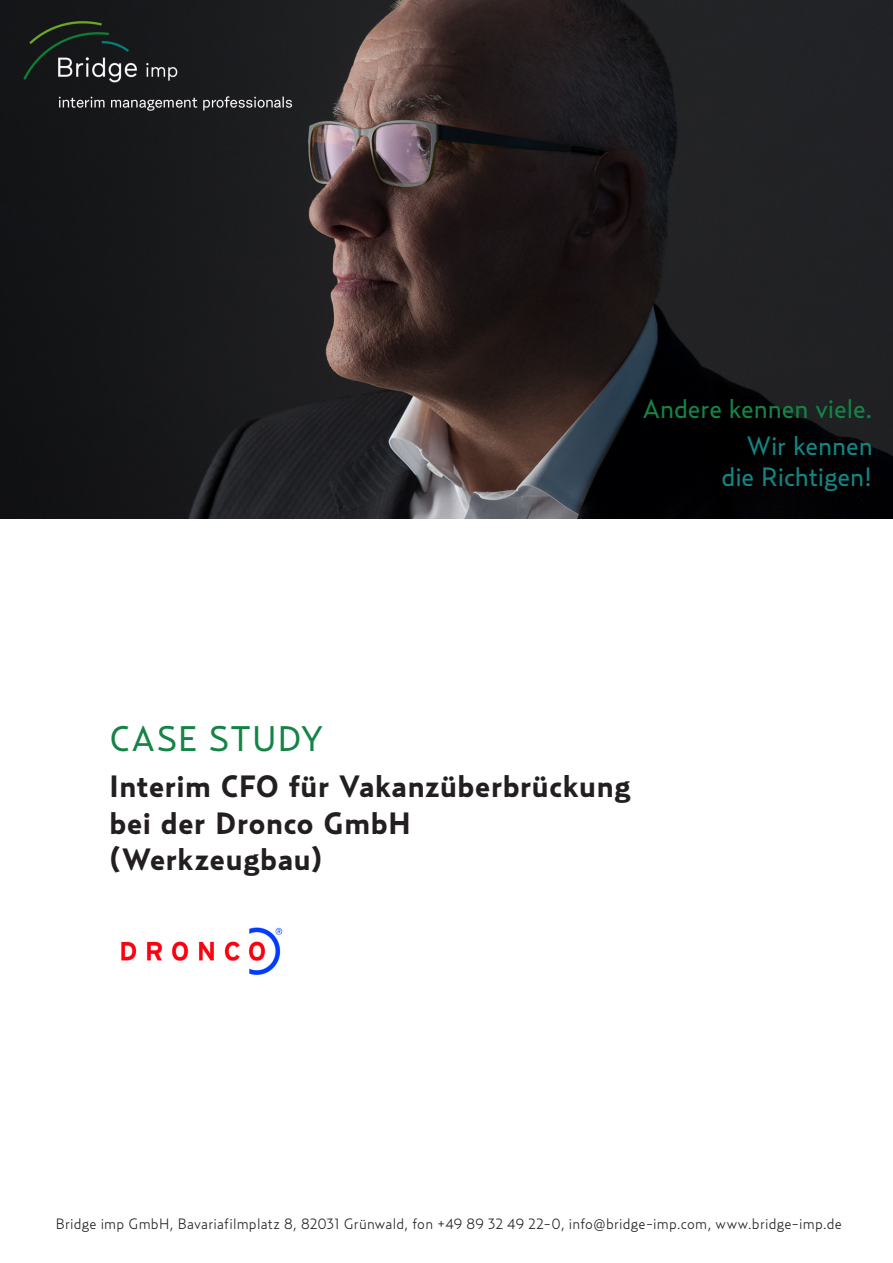
<style>
.page{position:relative;width:893px;height:1263px;background:#fff}
.page>*{position:absolute;margin:0;border:0;box-sizing:border-box;transform-origin:0 0}
.t1{font:35.25px "Relay";letter-spacing:.025em;color:#148446}
.t2{font:700 30.6px "Relay";letter-spacing:.015em;color:#231f20}
.t3{font:26.25px/31.7px "Relay";letter-spacing:-.01em;color:#128683;text-align:right}
.t4{font:26.25px "Relay";letter-spacing:-.005em;color:#148446}
.t5{font:300 14.85px "Relay";letter-spacing:.015em;color:#231f20}
</style>
<div class="page">
<img style="left:0;top:0;width:893px;height:519px">
<img style="left:121px;top:927px;width:162px;height:48px">
<h3 class="t4" style="left:643px;top:393px;width:231px">Andere kennen viele.</h3>
<h3 class="t3" style="left:722px;top:429px;width:153px">Wir kennen die Richtigen!</h3>
<h1 class="t1" style="left:109px;top:718px;width:215px">CASE STUDY</h1>
<p class="t2" style="left:109px;top:768px;width:523px">Interim CFO für Vakanzüberbrückung</p>
<p class="t2" style="left:109px;top:805px;width:303px">bei der Dronco GmbH</p>
<p class="t2" style="left:109px;top:841px;width:214px">(Werkzeugbau)</p>
<p class="t5" style="left:56px;top:1215px;width:788px">Bridge imp GmbH, Bavariafilmplatz 8, 82031 Grünwald, fon +49 89 32 49 22-0, info@bridge-imp.com, www.bridge-imp.de</p>
</div>
